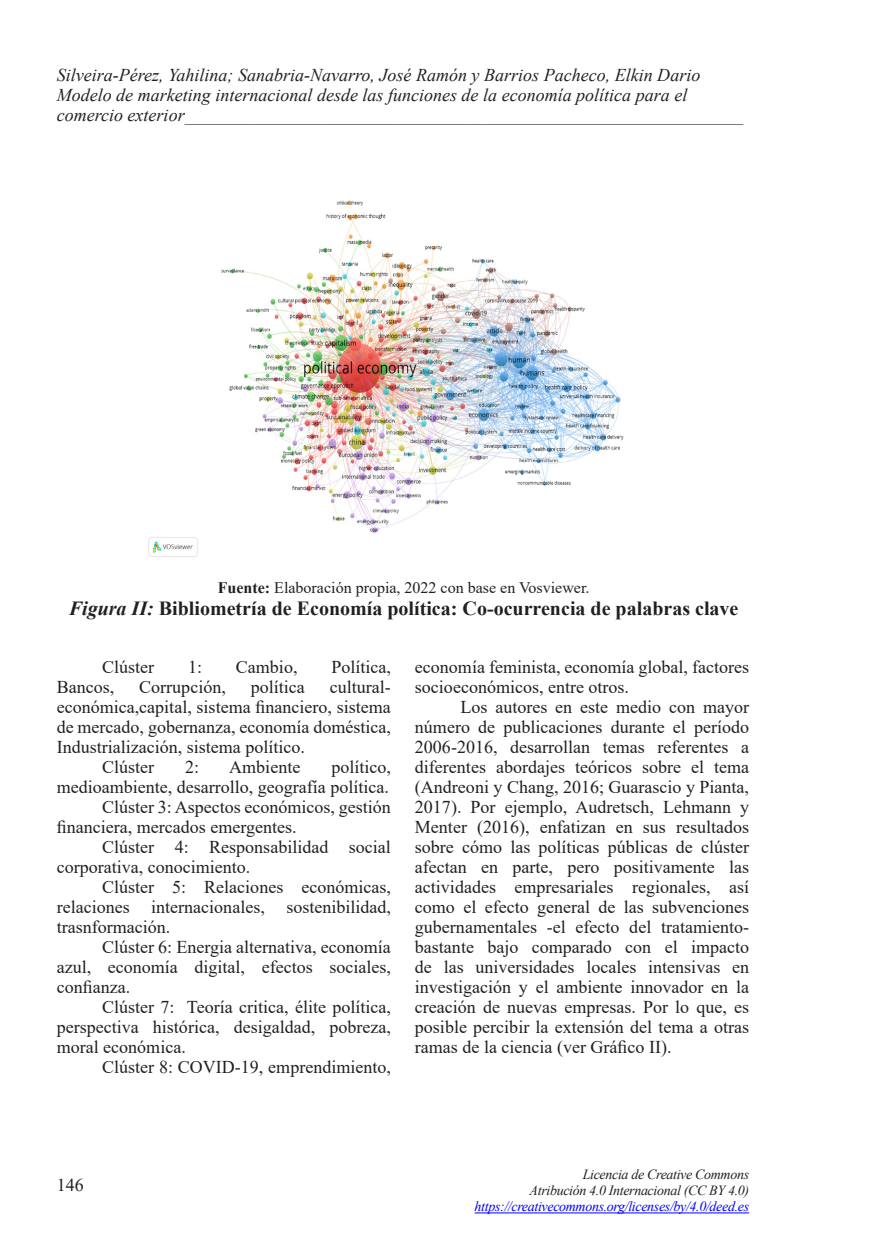
<style>
.page{position:relative;width:874px;height:1259px;background:#fff}
.page>*{position:absolute;margin:0;border:0;box-sizing:border-box;transform-origin:0 0}
.t1{font:700 20px "Times New Roman";color:#231f20}
.t2{font:18px/20px "Times New Roman";color:#231f20}
.t3{font:italic 18px/20px "Times New Roman";color:#231f20}
.t4{font:16px "Times New Roman";color:#231f20}
.t5{font:italic 14px/16px "Times New Roman";letter-spacing:-.025em;color:#231f20;text-align:right}
.t6{font:italic 14px "Times New Roman";letter-spacing:-.025em;color:#00f}
.s1{font-weight:700}
.s2{font-style:italic}
</style>
<div class="page">
<hr style="left:474px;top:1212px;width:274px;height:1px;background:#00f">
<img style="left:148px;top:200px;width:476px;height:357px">
<p class="t3" style="left:57px;top:65px;width:687px">Silveira-Pérez, Yahilina; Sanabria-Navarro, José Ramón y Barrios Pacheco, Elkin Dario<br>Modelo de marketing internacional desde las funciones de la economía política para el comercio exterior______________________________________________________________</p>
<p class="t4" style="left:218px;top:577px;width:373px"><span class="s1">Fuente:</span> Elaboración propia, 2022 con base en Vosviewer.</p>
<p class="t1" style="left:69px;top:594px;width:671px"><span class="s2">Figura II:</span> Bibliometría de Economía política: Co-ocurrencia de palabras clave</p>
<p class="t2" style="left:102px;top:656px;width:54px">Clúster</p>
<p class="t2" style="left:188px;top:656px;width:16px">1:</p>
<p class="t2" style="left:236px;top:656px;width:63px">Cambio,</p>
<p class="t2" style="left:331px;top:656px;width:61px">Política,</p>
<p class="t2" style="left:57px;top:676px;width:59px">Bancos,</p>
<p class="t2" style="left:139px;top:676px;width:88px">Corrupción,</p>
<p class="t2" style="left:251px;top:676px;width:55px">política</p>
<p class="t2" style="left:330px;top:676px;width:62px">cultural-</p>
<p class="t2" style="left:57px;top:696px;width:335px">económica,capital, sistema financiero, sistema</p>
<p class="t2" style="left:57px;top:716px;width:335px">de mercado, gobernanza, economía doméstica,</p>
<p class="t2" style="left:57px;top:736px;width:249px">Industrialización, sistema político.</p>
<p class="t2" style="left:102px;top:756px;width:54px">Clúster</p>
<p class="t2" style="left:185px;top:756px;width:16px">2:</p>
<p class="t2" style="left:229px;top:756px;width:72px">Ambiente</p>
<p class="t2" style="left:331px;top:756px;width:61px">político,</p>
<p class="t2" style="left:57px;top:776px;width:333px">medioambiente, desarrollo, geografía política.</p>
<p class="t2" style="left:102px;top:796px;width:290px">Clúster 3: Aspectos económicos, gestión</p>
<p class="t2" style="left:57px;top:816px;width:241px">financiera, mercados emergentes.</p>
<p class="t2" style="left:102px;top:836px;width:290px">Clúster 4: Responsabilidad social</p>
<p class="t2" style="left:57px;top:856px;width:195px">corporativa, conocimiento.</p>
<p class="t2" style="left:102px;top:876px;width:290px">Clúster 5: Relaciones económicas,</p>
<p class="t2" style="left:57px;top:896px;width:335px">relaciones internacionales, sostenibilidad,</p>
<p class="t2" style="left:57px;top:916px;width:115px">trasnformación.</p>
<p class="t2" style="left:102px;top:936px;width:290px">Clúster 6: Energia alternativa, economía</p>
<p class="t2" style="left:57px;top:956px;width:335px">azul, economía digital, efectos sociales,</p>
<p class="t2" style="left:57px;top:976px;width:75px">confianza.</p>
<p class="t2" style="left:102px;top:996px;width:290px">Clúster 7: Teoría critica, élite política,</p>
<p class="t2" style="left:57px;top:1016px;width:335px">perspectiva histórica, desigaldad, pobreza,</p>
<p class="t2" style="left:57px;top:1036px;width:130px">moral económica.</p>
<p class="t2" style="left:102px;top:1056px;width:290px">Clúster 8: COVID-19, emprendimiento,</p>
<p class="t2" style="left:415px;top:656px;width:335px">economía feminista, economía global, factores socioeconómicos, entre otros.</p>
<p class="t2" style="left:415px;top:696px;width:335px;text-align:justify;text-indent:45px">Los autores en este medio con mayor número de publicaciones durante el período 2006-2016, desarrollan temas referentes a diferentes abordajes teóricos sobre el tema (Andreoni y Chang, 2016; Guarascio y Pianta, 2017). Por ejemplo, Audretsch, Lehmann y Menter (2016), enfatizan en sus resultados sobre cómo las políticas públicas de clúster afectan en parte, pero positivamente las actividades empresariales regionales, así como el efecto general de las subvenciones gubernamentales -el efecto del tratamiento&shy;bastante bajo comparado con el impacto de las universidades locales intensivas en investigación y el ambiente innovador en la creación de nuevas empresas. Por lo que, es posible percibir la extensión del tema a otras ramas de la ciencia (ver Gráfico II).</p>
<p class="t2" style="left:57px;top:1174px;width:28px">146</p>
<p class="t5" style="left:529px;top:1166px;width:221px">Licencia de Creative Commons<br>Atribución 4.0 Internacional (CC BY 4.0)</p>
<p class="t6" style="left:474px;top:1197px;width:276px">https://creativecommons.org/licenses/by/4.0/deed.es</p>
</div>
